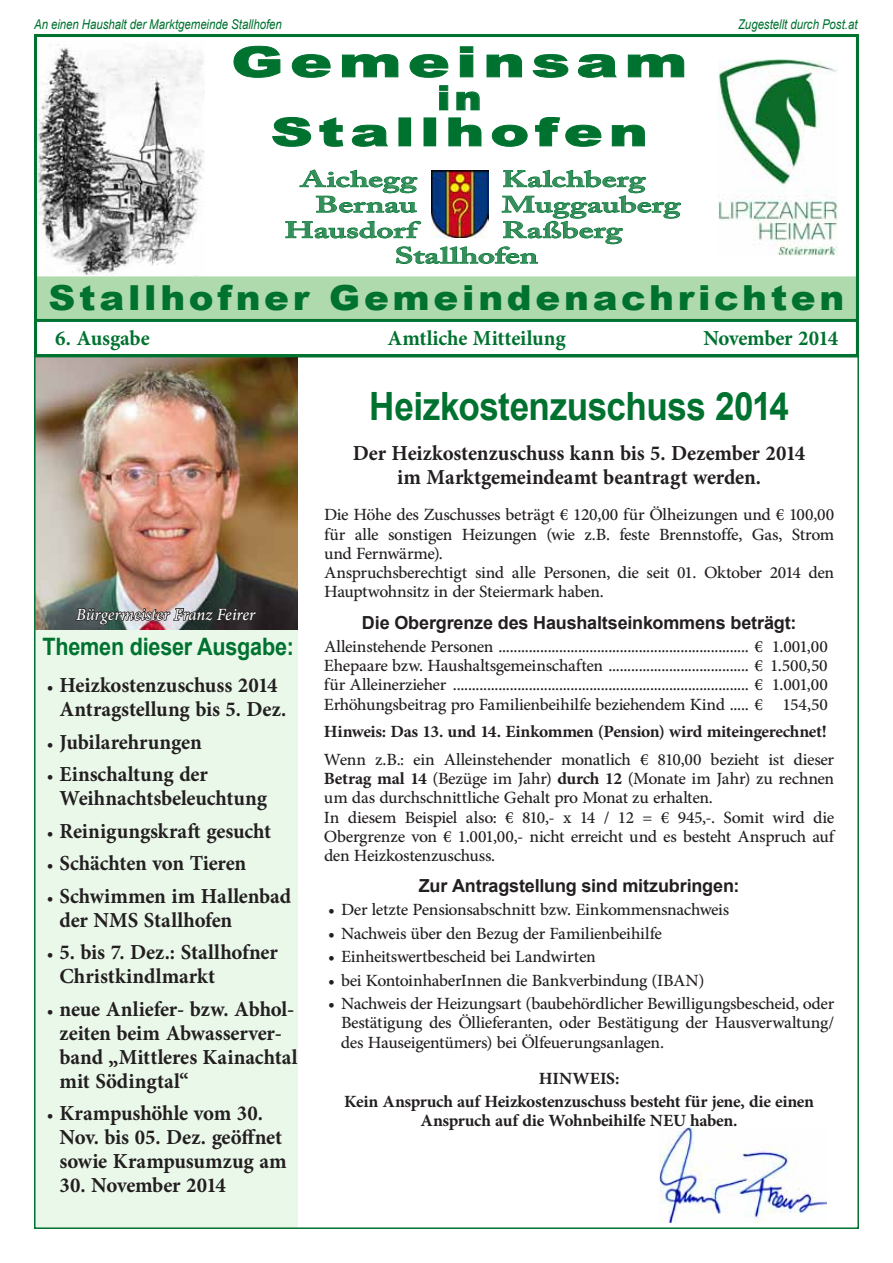
<style>
.page{position:relative;width:893px;height:1263px;background:#fff}
.page>*{position:absolute;margin:0;border:0;box-sizing:border-box;transform-origin:0 0}
.t1{font:900 42px "Arial";letter-spacing:.1em;color:#007230;scale:1.5 1}
.t2{font:700 39px "Arial";letter-spacing:-.015em;color:#007230;scale:.9 1}
.t3{font:900 39px "Arial";letter-spacing:.1em;color:#007230;scale:1.5 1}
.t4{font:900 34.5px "Arial";letter-spacing:.1em;color:#007230;scale:1.08 1}
.t5{font:900 33.75px "Arial";color:#007230;scale:1.2 1}
.t6{font:700 30px/24px "Adobe Arabic";letter-spacing:-.005em;color:#231f20;scale:.95 1}
.t7{font:700 30px "Adobe Arabic";letter-spacing:-.005em;color:#007230;scale:.95 1}
.t8{font:24px/19.2px "Adobe Arabic";letter-spacing:-.015em;color:#231f20}
.t9{font:700 24px/23.4px "Adobe Arabic";letter-spacing:-.015em;color:#231f20;text-align:center}
.t10{font:italic 24px "Adobe Arabic";letter-spacing:-.005em;color:#fff;scale:.95 1}
.t11{font:700 24px "Arial";letter-spacing:-.01em;color:#007230;scale:.9 1}
.t12{font:600 22.5px/25.5px "Adobe Caslon Pro";color:#338e5a;scale:1.5 1}
.t13{font:700 18px "Arial";letter-spacing:-.01em;color:#231f20}
.t14{font:italic 13.5px "Arial";letter-spacing:-.005em;color:#007230;scale:.85 1}
.s1{font-weight:400;font-size:24px}
.s2{font-weight:700}
</style>
<div class="page">
<img style="left:38px;top:41px;width:166px;height:234px">
<div style="left:34px;top:276px;width:825px;height:43px;background:#aedaae;border:2px solid #aedaae"></div>
<div style="left:34px;top:357px;width:264px;height:872px;background:#eaf8ea"></div>
<svg style="left:233px;top:46px;width:48px;height:32px"></svg>
<svg style="left:291px;top:54px;width:40px;height:24px"></svg>
<svg style="left:342px;top:54px;width:57px;height:24px"></svg>
<svg style="left:409px;top:54px;width:40px;height:24px"></svg>
<svg style="left:460px;top:46px;width:14px;height:32px"></svg>
<svg style="left:486px;top:54px;width:36px;height:24px"></svg>
<svg style="left:532px;top:54px;width:37px;height:24px"></svg>
<svg style="left:578px;top:54px;width:39px;height:24px"></svg>
<svg style="left:627px;top:54px;width:57px;height:24px"></svg>
<svg style="left:439px;top:85px;width:9px;height:26px"></svg>
<svg style="left:456px;top:91px;width:24px;height:20px"></svg>
<svg style="left:272px;top:117px;width:39px;height:30px"></svg>
<svg style="left:319px;top:117px;width:24px;height:30px"></svg>
<svg style="left:352px;top:124px;width:36px;height:23px"></svg>
<div style="left:399px;top:118px;width:12px;height:28px;border:1px solid #007230"></div>
<div style="left:424px;top:118px;width:12px;height:28px;border:1px solid #007230"></div>
<svg style="left:448px;top:117px;width:34px;height:30px"></svg>
<svg style="left:491px;top:124px;width:37px;height:23px"></svg>
<svg style="left:535px;top:117px;width:67px;height:30px"></svg>
<svg style="left:612px;top:124px;width:33px;height:23px"></svg>
<svg style="left:285px;top:169px;width:396px;height:95px"></svg>
<img style="left:432px;top:170px;width:56px;height:67px">
<img style="left:37px;top:357px;width:261px;height:272px">
<div style="left:34px;top:319px;width:825px;height:38px;border:3px solid #007230"></div>
<img style="left:719px;top:60px;width:119px;height:196px">
<img style="left:659px;top:1127px;width:168px;height:95px">
<svg style="left:74px;top:607px;width:182px;height:19px;background:#555252"></svg>
<p class="t14" style="left:34px;top:15px;width:293px">An einen Haushalt der Marktgemeinde Stallhofen</p>
<p class="t14" style="left:738px;top:15px;width:142px">Zugestellt durch Post.at</p>
<h1 class="t1" style="left:231px;top:31px;width:306px">Gemeinsam</h1>
<h3 class="t5" style="left:437px;top:73px;width:39px">in</h3>
<h2 class="t3" style="left:271px;top:104px;width:253px">Stallhofen</h2>
<p class="t12" style="left:300px;top:166px;width:79px">Aichegg</p>
<p class="t12" style="left:502px;top:166px;width:97px">Kalchberg</p>
<p class="t12" style="left:315px;top:192px;width:69px">Bernau</p>
<p class="t12" style="left:502px;top:192px;width:121px">Muggauberg</p>
<p class="t12" style="left:285px;top:217px;width:89px">Hausdorf</p>
<p class="t12" style="left:395px;top:217px;width:153px;text-indent:107px">Raßberg<br>Stallhofen</p>
<h3 class="t4" style="left:49px;top:272px;width:738px">Stallhofner Gemeindenachrichten</h3>
<p class="t7" style="left:55px;top:317px;width:101px">6. Ausgabe</p>
<p class="t7" style="left:387px;top:317px;width:189px">Amtliche Mitteilung</p>
<p class="t7" style="left:703px;top:317px;width:143px">November 2014</p>
<p class="t10" style="left:76px;top:597px;width:190px">Bürgermeister Franz Feirer</p>
<p class="t11" style="left:43px;top:630px;width:281px">Themen dieser Ausgabe:</p>
<p class="t6" style="left:47px;top:670px;width:254px;text-align:center"><span class="s1">•</span> Heizkostenzuschuss 2014<br>Antragstellung bis 5. Dez.</p>
<p class="t6" style="left:47px;top:726px;width:165px"><span class="s1">•</span> Jubilarehrungen</p>
<p class="t6" style="left:60px;top:759px;width:220px;text-indent:-13px"><span class="s1">•</span> Einschaltung der<br>Weihnachtsbeleuchtung</p>
<p class="t6" style="left:47px;top:815px;width:238px"><span class="s1">•</span> Reinigungskraft gesucht</p>
<p class="t6" style="left:47px;top:848px;width:212px"><span class="s1">•</span> Schächten von Tieren</p>
<p class="t6" style="left:60px;top:880px;width:245px;text-indent:-13px"><span class="s1">•</span> Schwimmen im Hallenbad der NMS Stallhofen</p>
<p class="t6" style="left:60px;top:937px;width:231px;text-indent:-13px"><span class="s1">•</span> 5. bis 7. Dez.: Stallhofner<br>Christkindlmarkt</p>
<p class="t6" style="left:60px;top:993px;width:252px;text-indent:-13px"><span class="s1">•</span> neue Anliefer- bzw. Abhol&shy;zeiten beim Abwasserver&shy;band „Mittleres Kainachtal mit Södingtal“</p>
<p class="t6" style="left:60px;top:1098px;width:241px;text-indent:-13px"><span class="s1">•</span> Krampushöhle vom 30.<br>Nov. bis 05. Dez. geöffnet sowie Krampusumzug am</p>
<p class="t6" style="left:60px;top:1170px;width:177px">30. November 2014</p>
<h2 class="t2" style="left:369px;top:378px;width:468px">Heizkostenzuschuss 2014</h2>
<p class="t6" style="left:353px;top:438px;width:478px;text-align:center">Der Heizkostenzuschuss kann bis 5. Dezember 2014 im Marktgemeindeamt beantragt werden.</p>
<p class="t8" style="left:324px;top:502px;width:512px">Die Höhe des Zuschusses beträgt € 120,00 für Ölheizungen und € 100,00 für alle sonstigen Heizungen (wie z.B. feste Brennstoffe, Gas, Strom und Fernwärme).<br>Anspruchsberechtigt sind alle Personen, die seit 01. Oktober 2014 den Hauptwohnsitz in der Steiermark haben.</p>
<p class="t13" style="left:362px;top:610px;width:436px">Die Obergrenze des Haushaltseinkommens beträgt:</p>
<p class="t8" style="left:324px;top:634px;width:505px;text-align:justify">Alleinstehende Personen .................................................................. € 1.001,00<br>Ehepaare bzw. Haushaltsgemeinschaften ..................................... € 1.500,50 für Alleinerzieher .............................................................................. € 1.001,00<br>Erhöhungsbeitrag pro Familienbeihilfe beziehendem Kind ..... € 154,50</p>
<p class="t9" style="left:324px;top:717px;width:504px">Hinweis: Das 13. und 14. Einkommen (Pension) wird miteingerechnet!</p>
<p class="t8" style="left:324px;top:747px;width:512px">Wenn z.B.: ein Alleinstehender monatlich € 810,00 bezieht ist dieser <span class="s2">Betrag mal 14</span> (Bezüge im Jahr) <span class="s2">durch 12</span> (Monate im Jahr) zu rechnen um das durchschnittliche Gehalt pro Monat zu erhalten.<br>In diesem Beispiel also: € 810,- x 14 / 12 = € 945,-. Somit wird die Obergrenze von € 1.001,00,- nicht erreicht und es besteht Anspruch auf den Heizkostenzuschuss.</p>
<p class="t13" style="left:419px;top:873px;width:322px">Zur Antragstellung sind mitzubringen:</p>
<p class="t8" style="left:328px;top:897px;width:402px">• Der letzte Pensionsabschnitt bzw. Einkommensnachweis</p>
<p class="t8" style="left:328px;top:921px;width:335px">• Nachweis über den Bezug der Familienbeihilfe</p>
<p class="t8" style="left:328px;top:944px;width:269px">• Einheitswertbescheid bei Landwirten</p>
<p class="t8" style="left:328px;top:968px;width:378px">• bei KontoinhaberInnen die Bankverbindung (IBAN)</p>
<p class="t8" style="left:341px;top:991px;width:495px;text-align:justify;text-indent:-13px">• Nachweis der Heizungsart (baubehördlicher Bewilligungsbescheid, oder Bestätigung des Öllieferanten, oder Bestätigung der Hausverwaltung/ des Hauseigentümers) bei Ölfeuerungsanlagen.</p>
<p class="t9" style="left:344px;top:1064px;width:471px">HINWEIS:<br>Kein Anspruch auf Heizkostenzuschuss besteht für jene, die einen</p>
<p class="t9" style="left:421px;top:1106px;width:318px">Anspruch auf die Wohnbeihilfe NEU haben.</p>
</div>
